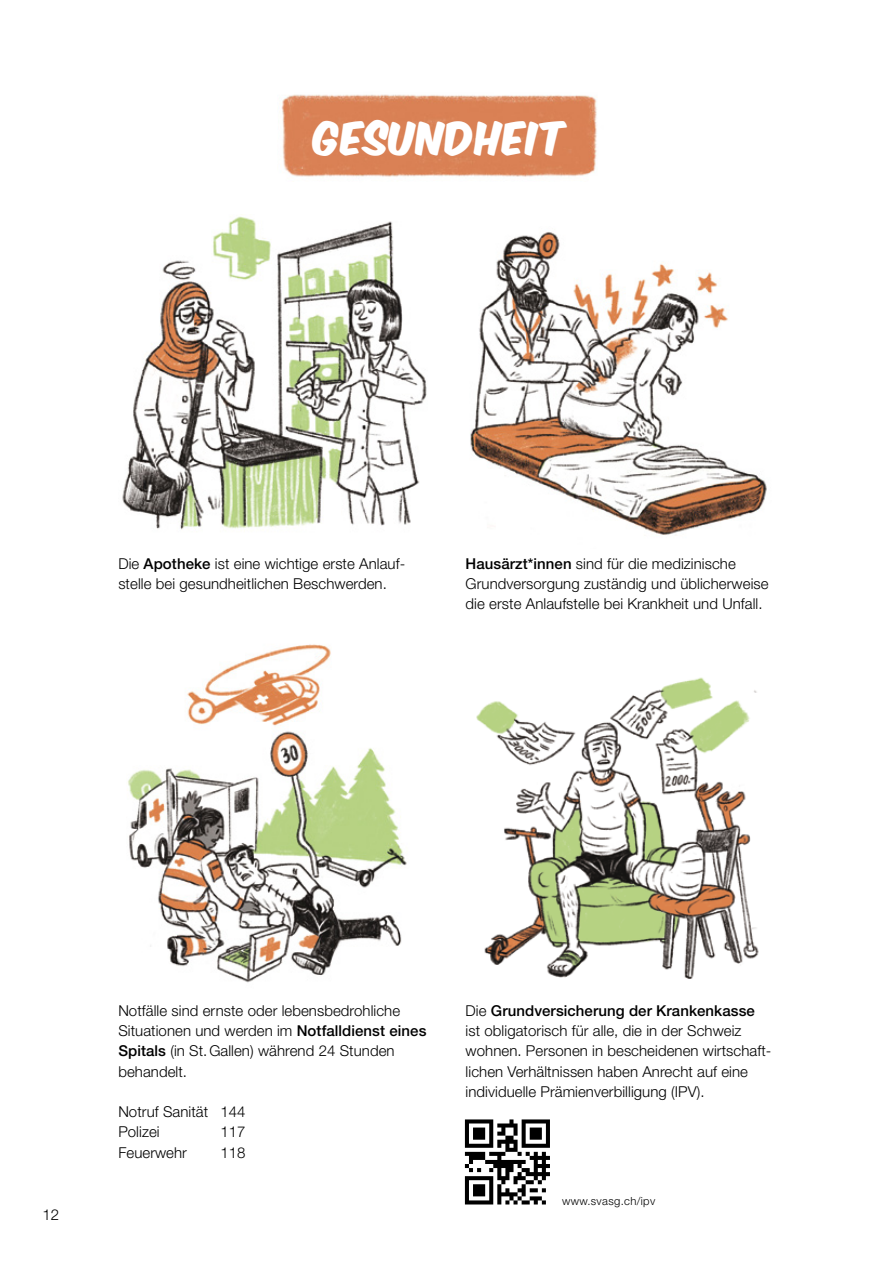
<style>
.page{position:relative;width:893px;height:1263px;background:#fff}
.page>*{position:absolute;margin:0;border:0;box-sizing:border-box;transform-origin:0 0}
.t1{font:39px "Komika Axis";letter-spacing:.03em;color:#fff}
.t2{font:300 15px/20.2px "Helvetica Neue LT Std";letter-spacing:.005em;color:#000}
.t3{font:300 11.25px "Helvetica Neue LT Std";letter-spacing:.03em;color:#000}
.s1{font-weight:500}
</style>
<div class="page">
<img style="left:476px;top:677px;width:283px;height:302px">
<img style="left:128px;top:644px;width:279px;height:339px">
<img style="left:122px;top:216px;width:305px;height:314px">
<img style="left:470px;top:232px;width:297px;height:303px">
<img style="left:281px;top:94px;width:316px;height:83px">
<svg style="left:465px;top:1119px;width:85px;height:85px"></svg>
<h1 class="t1" style="left:315px;top:118px;width:253px">GESUNDHEIT</h1>
<p class="t2" style="left:118px;top:553px;width:288px">Die <span class="s1">Apotheke</span> ist eine wichtige erste Anlauf&shy;stelle bei gesundheitlichen Beschwerden.</p>
<p class="t2" style="left:466px;top:553px;width:304px"><span class="s1">Hausärzt*innen</span> sind für die medizinische<br>Grundversorgung zuständig und üblicherweise die erste Anlaufstelle bei Krankheit und Unfall.</p>
<p class="t2" style="left:43px;top:1204px;width:18px">12</p>
<p class="t2" style="left:118px;top:1000px;width:310px">Notfälle sind ernste oder lebensbedrohliche Situationen und werden im <span class="s1">Notfalldienst eines Spitals</span> (in St.Gallen) während 24 Stunden behandelt.</p>
<p class="t2" style="left:118px;top:1101px;width:129px">Notruf Sanität 144<br>Polizei</p>
<p class="t2" style="left:220px;top:1122px;width:27px">117</p>
<p class="t2" style="left:118px;top:1142px;width:70px">Feuerwehr</p>
<p class="t2" style="left:220px;top:1142px;width:27px">118</p>
<p class="t2" style="left:466px;top:1000px;width:307px">Die <span class="s1">Grundversicherung der Krankenkasse </span>ist obligatorisch für alle, die in der Schweiz wohnen. Personen in bescheidenen wirtschaft&shy;lichen Verhältnissen haben Anrecht auf eine individuelle Prämienverbilligung (IPV).</p>
<p class="t3" style="left:562px;top:1194px;width:95px">www.svasg.ch/ipv</p>
</div>
